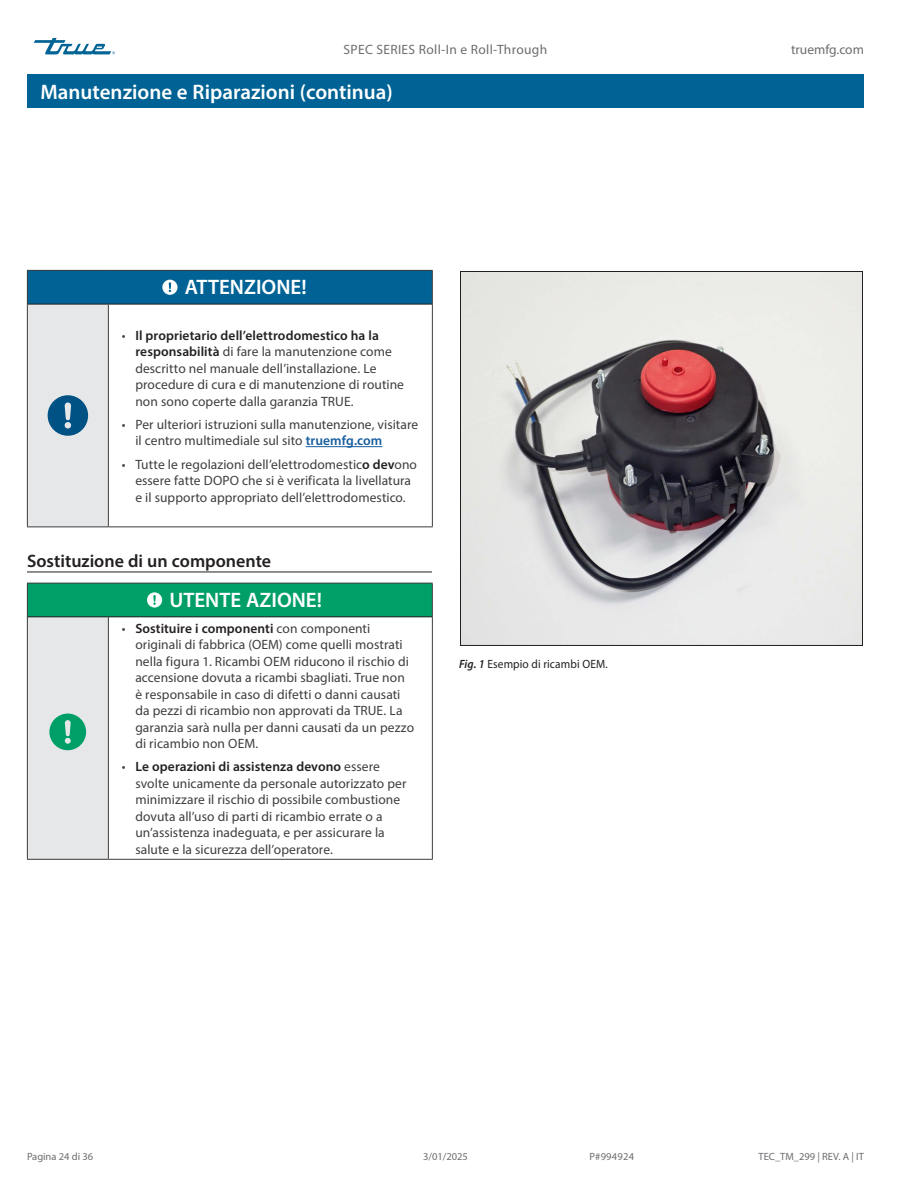
<style>
.page{position:relative;width:918px;height:1188px;background:#fff}
.page>*{position:absolute;margin:0;border:0;box-sizing:border-box;transform-origin:0 0}
.Title_bar_Page_header{font:600 21px "Myriad Pro";color:#fff}
.Table_title_bar{font:600 21px "Myriad Pro";color:#fff}
.Subhead_underscore_H1{font:600 18px "Myriad Pro";color:#231f20}
.t1{font:13.5px/16.5px "Myriad Pro";letter-spacing:.005em;color:#3e3e3f}
.t2{font:13.5px "Myriad Pro";letter-spacing:.025em;color:#6c6d70}
.t3{font:13.5px "Myriad Pro";color:#6c6d70}
.Caption_FIG_Regular{font:12px "Myriad Pro";letter-spacing:.01em;color:#231f20;scale:.95 1}
.t4{font:10.5px "Myriad Pro";color:#6c6d70}
.s1{font-weight:600;color:#231f20}
.s2{font-weight:600;color:#175d9e}
.s3{font-weight:600;font-style:italic}
</style>
<div class="page">
<svg style="left:34px;top:38px;width:81px;height:16px"></svg>
<div style="left:27px;top:74px;width:837px;height:34px;background:#016395"></div>
<div style="left:27px;top:270px;width:405px;height:34px;background:#016395"></div>
<div style="left:27px;top:304px;width:81px;height:223px;background:#e6e7e9"></div>
<hr style="left:27px;top:270px;width:81px;height:1px;background:#3e3e3f">
<hr style="left:27px;top:271px;width:1px;height:33px;background:#3e3e3f">
<hr style="left:108px;top:270px;width:325px;height:1px;background:#3e3e3f">
<hr style="left:432px;top:271px;width:1px;height:33px;background:#3e3e3f">
<hr style="left:27px;top:304px;width:1px;height:222px;background:#3e3e3f">
<hr style="left:108px;top:304px;width:1px;height:222px;background:#3e3e3f">
<hr style="left:432px;top:304px;width:1px;height:222px;background:#3e3e3f">
<hr style="left:27px;top:526px;width:81px;height:1px;background:#3e3e3f">
<hr style="left:108px;top:526px;width:325px;height:1px;background:#3e3e3f">
<hr style="left:28px;top:304px;width:80px;height:1px;background:#231f20">
<hr style="left:108px;top:304px;width:324px;height:1px;background:#231f20">
<svg style="left:162px;top:280px;width:16px;height:15px"></svg>
<svg style="left:48px;top:395px;width:40px;height:41px"></svg>
<hr style="left:306px;top:446px;width:76px;height:1px;background:#175d9e">
<div style="left:27px;top:583px;width:405px;height:34px;background:#009f68"></div>
<div style="left:27px;top:617px;width:81px;height:242px;background:#e6e7e9"></div>
<hr style="left:27px;top:583px;width:81px;height:1px;background:#3e3e3f">
<hr style="left:27px;top:583px;width:1px;height:34px;background:#3e3e3f">
<hr style="left:108px;top:583px;width:325px;height:1px;background:#3e3e3f">
<hr style="left:432px;top:583px;width:1px;height:34px;background:#3e3e3f">
<hr style="left:27px;top:617px;width:1px;height:242px;background:#3e3e3f">
<hr style="left:108px;top:617px;width:1px;height:242px;background:#3e3e3f">
<hr style="left:432px;top:617px;width:1px;height:242px;background:#3e3e3f">
<hr style="left:27px;top:859px;width:81px;height:1px;background:#3e3e3f">
<hr style="left:108px;top:859px;width:325px;height:1px;background:#3e3e3f">
<hr style="left:28px;top:616px;width:80px;height:1px;background:#231f20">
<hr style="left:108px;top:616px;width:324px;height:1px;background:#231f20">
<svg style="left:147px;top:592px;width:15px;height:16px"></svg>
<svg style="left:49px;top:714px;width:37px;height:36px"></svg>
<hr style="left:27px;top:572px;width:405px;height:1px;background:#231f20">
<img style="left:462px;top:273px;width:399px;height:371px">
<div style="left:460px;top:271px;width:403px;height:375px;border:1px solid #231f20"></div>
<p class="t2" style="left:344px;top:42px;width:205px">SPEC SERIES Roll-In e Roll-Through</p>
<p class="t3" style="left:791px;top:42px;width:74px">truemfg.com</p>
<p class="Title_bar_Page_header" style="left:41px;top:79px;width:354px">Manutenzione e Riparazioni (continua)</p>
<p class="Table_title_bar" style="left:185px;top:274px;width:123px">ATTENZIONE!</p>
<p class="t1" style="left:135px;top:327px;width:270px;text-indent:-14px">• <span class="s1">Il proprietario dell’elettrodomestico ha la responsabilità</span> di fare la manutenzione come descritto nel manuale dell’installazione. Le procedure di cura e di manutenzione di routine non sono coperte dalla garanzia TRUE.</p>
<p class="t1" style="left:135px;top:416px;width:284px;text-indent:-14px">• Per ulteriori istruzioni sulla manutenzione, visitare il centro multimediale sul sito <span class="s2">truemfg.com</span></p>
<p class="t1" style="left:122px;top:456px;width:297px;text-align:center">• Tutte le regolazioni dell’elettrodomestic<span class="s1">o dev</span>ono essere fatte DOPO che si è verificata la livellatura<br>e il supporto appropriato dell’elettrodomestico.</p>
<p class="Subhead_underscore_H1" style="left:27px;top:550px;width:246px">Sostituzione di un componente</p>
<p class="Table_title_bar" style="left:169px;top:587px;width:154px">UTENTE AZIONE!</p>
<p class="t1" style="left:135px;top:620px;width:280px;text-indent:-14px">• <span class="s1">Sostituire i componenti</span> con componenti originali di fabbrica (OEM) come quelli mostrati nella figura 1. Ricambi OEM riducono il rischio di accensione dovuta a ricambi sbagliati. True non è responsabile in caso di difetti o danni causati da pezzi di ricambio non approvati da TRUE. La garanzia sarà nulla per danni causati da un pezzo di ricambio non OEM.</p>
<p class="t1" style="left:135px;top:758px;width:273px;text-indent:-14px">• <span class="s1">Le operazioni di assistenza devono</span> essere svolte unicamente da personale autorizzato per minimizzare il rischio di possibile combustione dovuta all’uso di parti di ricambio errate o a un’assistenza inadeguata, e per assicurare la salute e la sicurezza dell’operatore.</p>
<p class="Caption_FIG_Regular" style="left:459px;top:657px;width:158px"><span class="s3">Fig. 1</span> Esempio di ricambi OEM.</p>
<p class="t4" style="left:27px;top:1150px;width:68px">Pagina 24 di 36</p>
<p class="t4" style="left:423px;top:1150px;width:46px">3/01/2025</p>
<p class="t4" style="left:589px;top:1150px;width:46px">P#994924</p>
<p class="t4" style="left:759px;top:1150px;width:107px">TEC_TM_299 | REV. A | IT</p>
</div>
